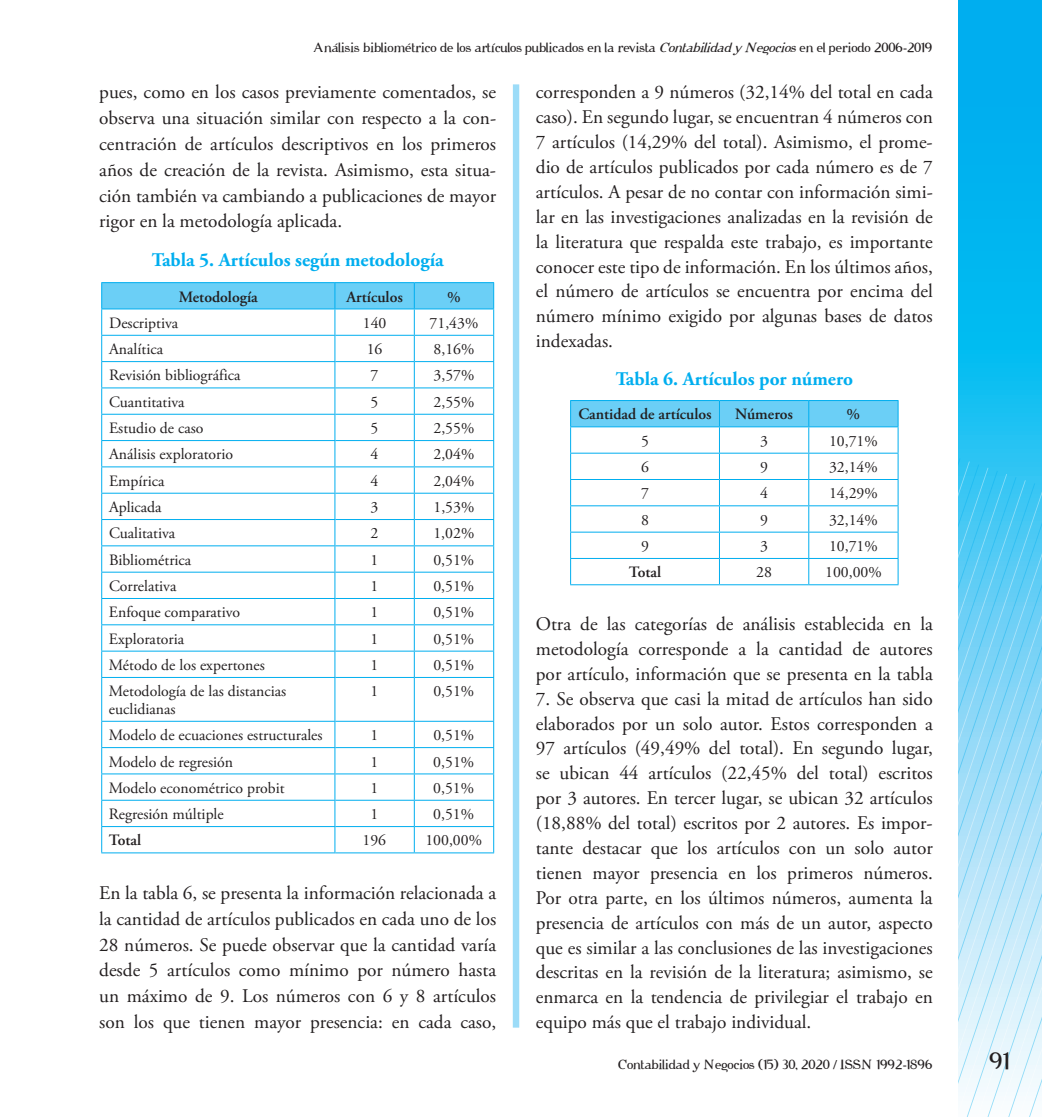
<style>
.page{position:relative;width:1042px;height:1117px;background:#fff}
.page>*{position:absolute;margin:0;border:0;box-sizing:border-box;transform-origin:0 0}
.t1{font:21.88px "Cipher";color:#231f20}
.t2{font:19.25px/24.8px "Adobe Garamond Pro";color:#231f20;text-align:justify}
.t3{font:700 19.25px "Adobe Garamond Pro";color:#00aeef}
.t4{font:15.75px/17.5px "Adobe Garamond Pro";color:#231f20}
.t5{font:600 15.75px "Adobe Garamond Pro";color:#231f20}
.t6{font:12.25px "Cipher";color:#231f20}
.s1{font-style:italic}
</style>
<div class="page">
<svg style="left:958px;top:0;width:84px;height:486px;background:#07b7f0"></svg>
<svg style="left:958px;top:552px;width:84px;height:564px;background:#a4e0f8"></svg>
<svg style="left:968px;top:558px;width:74px;height:558px;background:#abe2f8"></svg>
<div style="left:513px;top:84px;width:6px;height:943px;background:#9cdcf8"></div>
<hr style="left:335px;top:676px;width:79px;height:1px;background:#00aeef">
<hr style="left:414px;top:676px;width:80px;height:1px;background:#00aeef">
<hr style="left:414px;top:677px;width:1px;height:43px;background:#00aeef">
<hr style="left:493px;top:677px;width:1px;height:43px;background:#00aeef">
<hr style="left:335px;top:720px;width:79px;height:1px;background:#00aeef">
<hr style="left:414px;top:720px;width:80px;height:1px;background:#00aeef">
<hr style="left:335px;top:747px;width:79px;height:1px;background:#00aeef">
<hr style="left:414px;top:747px;width:80px;height:1px;background:#00aeef">
<hr style="left:335px;top:773px;width:79px;height:1px;background:#00aeef">
<hr style="left:414px;top:773px;width:80px;height:1px;background:#00aeef">
<hr style="left:335px;top:799px;width:79px;height:1px;background:#00aeef">
<hr style="left:414px;top:799px;width:80px;height:1px;background:#00aeef">
<hr style="left:335px;top:826px;width:79px;height:1px;background:#00aeef">
<hr style="left:414px;top:826px;width:80px;height:1px;background:#00aeef">
<svg style="left:414px;top:721px;width:1px;height:131px"></svg>
<svg style="left:493px;top:721px;width:1px;height:131px"></svg>
<hr style="left:335px;top:852px;width:79px;height:1px;background:#00aeef">
<hr style="left:414px;top:852px;width:80px;height:1px;background:#00aeef">
<svg style="left:101px;top:282px;width:393px;height:394px"></svg>
<hr style="left:101px;top:676px;width:234px;height:1px;background:#00aeef">
<hr style="left:101px;top:677px;width:1px;height:43px;background:#00aeef">
<hr style="left:334px;top:677px;width:1px;height:43px;background:#00aeef">
<hr style="left:101px;top:720px;width:234px;height:1px;background:#00aeef">
<hr style="left:101px;top:747px;width:234px;height:1px;background:#00aeef">
<hr style="left:101px;top:773px;width:234px;height:1px;background:#00aeef">
<hr style="left:101px;top:799px;width:234px;height:1px;background:#00aeef">
<hr style="left:101px;top:826px;width:234px;height:1px;background:#00aeef">
<svg style="left:101px;top:721px;width:1px;height:131px"></svg>
<svg style="left:334px;top:721px;width:1px;height:131px"></svg>
<hr style="left:101px;top:852px;width:234px;height:1px;background:#00aeef">
<svg style="left:570px;top:400px;width:328px;height:184px"></svg>
<hr style="left:570px;top:584px;width:149px;height:1px;background:#00aeef">
<hr style="left:719px;top:584px;width:90px;height:1px;background:#00aeef">
<hr style="left:809px;top:584px;width:89px;height:1px;background:#00aeef">
<p class="t6" style="left:314px;top:40px;width:620px">Análisis bibliométrico de los artículos publicados en la revista <span class="s1">Contabilidady Negocios</span>en el periodo 2006-2019</p>
<p class="t2" style="left:99px;top:80px;width:398px;line-height:25.7px">pues, como en los casos previamente comentados, se observa una situación similar con respecto a la con&shy;centración de artículos descriptivos en los primeros años de creación de la revista. Asimismo, esta situa&shy;ción también va cambiando a publicaciones de mayor rigor en la metodología aplicada.</p>
<p class="t3" style="left:152px;top:249px;width:293px">Tabla 5. Artículos según metodología</p>
<p class="t5" style="left:179px;top:287px;width:81px">Metodología</p>
<p class="t5" style="left:346px;top:287px;width:58px">Artículos</p>
<p class="t5" style="left:447px;top:287px;width:15px">%</p>
<p class="t4" style="left:109px;top:314px;width:71px">Descriptiva</p>
<p class="t4" style="left:363px;top:314px;width:25px">140</p>
<p class="t4" style="left:430px;top:314px;width:50px">71,43%</p>
<p class="t4" style="left:109px;top:341px;width:55px">Analítica</p>
<p class="t4" style="left:367px;top:341px;width:17px">16</p>
<p class="t4" style="left:433px;top:341px;width:42px">8,16%</p>
<p class="t4" style="left:109px;top:367px;width:133px">Revisión bibliográfica</p>
<p class="t4" style="left:371px;top:367px;width:9px">7</p>
<p class="t4" style="left:433px;top:367px;width:42px">3,57%</p>
<p class="t4" style="left:109px;top:393px;width:77px">Cuantitativa</p>
<p class="t4" style="left:371px;top:393px;width:9px">5</p>
<p class="t4" style="left:433px;top:393px;width:42px">2,55%</p>
<p class="t4" style="left:109px;top:420px;width:96px">Estudio de caso</p>
<p class="t4" style="left:371px;top:420px;width:9px">5</p>
<p class="t4" style="left:433px;top:420px;width:42px">2,55%</p>
<p class="t4" style="left:109px;top:446px;width:126px">Análisis exploratorio</p>
<p class="t4" style="left:371px;top:446px;width:9px">4</p>
<p class="t4" style="left:433px;top:446px;width:42px">2,04%</p>
<p class="t4" style="left:109px;top:472px;width:57px">Empírica</p>
<p class="t4" style="left:370px;top:472px;width:9px">4</p>
<p class="t4" style="left:433px;top:472px;width:42px">2,04%</p>
<p class="t4" style="left:109px;top:499px;width:54px">Aplicada</p>
<p class="t4" style="left:370px;top:499px;width:9px">3</p>
<p class="t4" style="left:433px;top:499px;width:42px">1,53%</p>
<p class="t4" style="left:109px;top:525px;width:68px">Cualitativa</p>
<p class="t4" style="left:370px;top:525px;width:9px">2</p>
<p class="t4" style="left:433px;top:525px;width:42px">1,02%</p>
<p class="t4" style="left:109px;top:551px;width:84px">Bibliométrica</p>
<p class="t4" style="left:370px;top:551px;width:9px">1</p>
<p class="t4" style="left:433px;top:551px;width:42px">0,51%</p>
<p class="t4" style="left:109px;top:577px;width:69px">Correlativa</p>
<p class="t4" style="left:370px;top:577px;width:9px">1</p>
<p class="t4" style="left:433px;top:577px;width:42px">0,51%</p>
<p class="t4" style="left:109px;top:604px;width:133px">Enfoque comparativo</p>
<p class="t4" style="left:370px;top:604px;width:9px">1</p>
<p class="t4" style="left:433px;top:604px;width:42px">0,51%</p>
<p class="t4" style="left:109px;top:630px;width:77px">Exploratoria</p>
<p class="t4" style="left:370px;top:630px;width:9px">1</p>
<p class="t4" style="left:433px;top:630px;width:42px">0,51%</p>
<p class="t4" style="left:109px;top:656px;width:157px">Método de los expertones</p>
<p class="t4" style="left:370px;top:656px;width:9px">1</p>
<p class="t4" style="left:433px;top:656px;width:42px">0,51%</p>
<p class="t4" style="left:109px;top:683px;width:179px">Metodología de las distancias euclidianas</p>
<p class="t4" style="left:370px;top:683px;width:9px">1</p>
<p class="t4" style="left:433px;top:683px;width:42px">0,51%</p>
<p class="t4" style="left:109px;top:726px;width:215px">Modelo de ecuaciones estructurales</p>
<p class="t4" style="left:370px;top:726px;width:9px">1</p>
<p class="t4" style="left:433px;top:726px;width:42px">0,51%</p>
<p class="t4" style="left:109px;top:753px;width:126px">Modelo de regresión</p>
<p class="t4" style="left:370px;top:753px;width:9px">1</p>
<p class="t4" style="left:433px;top:753px;width:42px">0,51%</p>
<p class="t4" style="left:109px;top:779px;width:177px">Modelo econométrico probit</p>
<p class="t4" style="left:370px;top:779px;width:9px">1</p>
<p class="t4" style="left:433px;top:779px;width:42px">0,51%</p>
<p class="t4" style="left:109px;top:805px;width:116px">Regresión múltiple</p>
<p class="t4" style="left:370px;top:805px;width:9px">1</p>
<p class="t4" style="left:433px;top:805px;width:42px">0,51%</p>
<p class="t5" style="left:109px;top:831px;width:34px">Total</p>
<p class="t4" style="left:362px;top:832px;width:25px">196</p>
<p class="t4" style="left:425px;top:832px;width:58px">100,00%</p>
<p class="t2" style="left:99px;top:880px;width:398px;line-height:25.7px">En la tabla 6, se presenta la información relacionada a la cantidad de artículos publicados en cada uno de los 28 números. Se puede observar que la cantidad varía desde 5 artículos como mínimo por número hasta un máximo de 9. Los números con 6 y 8 artículos son los que tienen mayor presencia: en cada caso,</p>
<p class="t2" style="left:536px;top:80px;width:398px">corresponden a 9 números (32,14% del total en cada caso). En segundo lugar, se encuentran 4 números con 7 artículos (14,29% del total). Asimismo, el prome&shy;dio de artículos publicados por cada número es de 7 artículos. A pesar de no contar con información simi&shy;lar en las investigaciones analizadas en la revisión de la literatura que respalda este trabajo, es importante conocer este tipo de información. En los últimos años, el número de artículos se encuentra por encima del número mínimo exigido por algunas bases de datos indexadas.</p>
<p class="t3" style="left:616px;top:368px;width:239px">Tabla 6. Artículos por número</p>
<p class="t5" style="left:578px;top:405px;width:135px">Cantidad de artículos</p>
<p class="t5" style="left:735px;top:405px;width:59px">Números</p>
<p class="t5" style="left:846px;top:405px;width:15px">%</p>
<p class="t4" style="left:641px;top:432px;width:9px">5</p>
<p class="t4" style="left:760px;top:432px;width:9px">3</p>
<p class="t4" style="left:829px;top:432px;width:50px">10,71%</p>
<p class="t4" style="left:641px;top:459px;width:9px">6</p>
<p class="t4" style="left:760px;top:459px;width:9px">9</p>
<p class="t4" style="left:829px;top:459px;width:50px">32,14%</p>
<p class="t4" style="left:641px;top:485px;width:9px">7</p>
<p class="t4" style="left:760px;top:485px;width:9px">4</p>
<p class="t4" style="left:829px;top:485px;width:50px">14,29%</p>
<p class="t4" style="left:641px;top:511px;width:9px">8</p>
<p class="t4" style="left:760px;top:511px;width:9px">9</p>
<p class="t4" style="left:829px;top:511px;width:50px">32,14%</p>
<p class="t4" style="left:641px;top:537px;width:9px">9</p>
<p class="t4" style="left:760px;top:537px;width:9px">3</p>
<p class="t4" style="left:829px;top:537px;width:50px">10,71%</p>
<p class="t5" style="left:629px;top:563px;width:34px">Total</p>
<p class="t4" style="left:756px;top:564px;width:17px">28</p>
<p class="t4" style="left:825px;top:564px;width:58px">100,00%</p>
<p class="t2" style="left:536px;top:612px;width:398px">Otra de las categorías de análisis establecida en la metodología corresponde a la cantidad de autores por artículo, información que se presenta en la tabla</p>
<p class="t2" style="left:536px;top:686px;width:398px">7. Se observa que casi la mitad de artículos han sido elaborados por un solo autor. Estos corresponden a 97 artículos (49,49% del total). En segundo lugar, se ubican 44 artículos (22,45% del total) escritos por 3 autores. En tercer lugar, se ubican 32 artículos (18,88% del total) escritos por 2 autores. Es impor&shy;tante destacar que los artículos con un solo autor tienen mayor presencia en los primeros números.<br>Por otra parte, en los últimos números, aumenta la presencia de artículos con más de un autor, aspecto que es similar a las conclusiones de las investigaciones descritas en la revisión de la literatura; asimismo, se enmarca en la tendencia de privilegiar el trabajo en equipo más que el trabajo individual.</p>
<p class="t6" style="left:618px;top:1057px;width:316px">Contabilidad y Negocios (15) 30, 2020 / ISSN 1992-1896</p>
<p class="t1" style="left:990px;top:1047px;width:22px">91</p>
</div>
